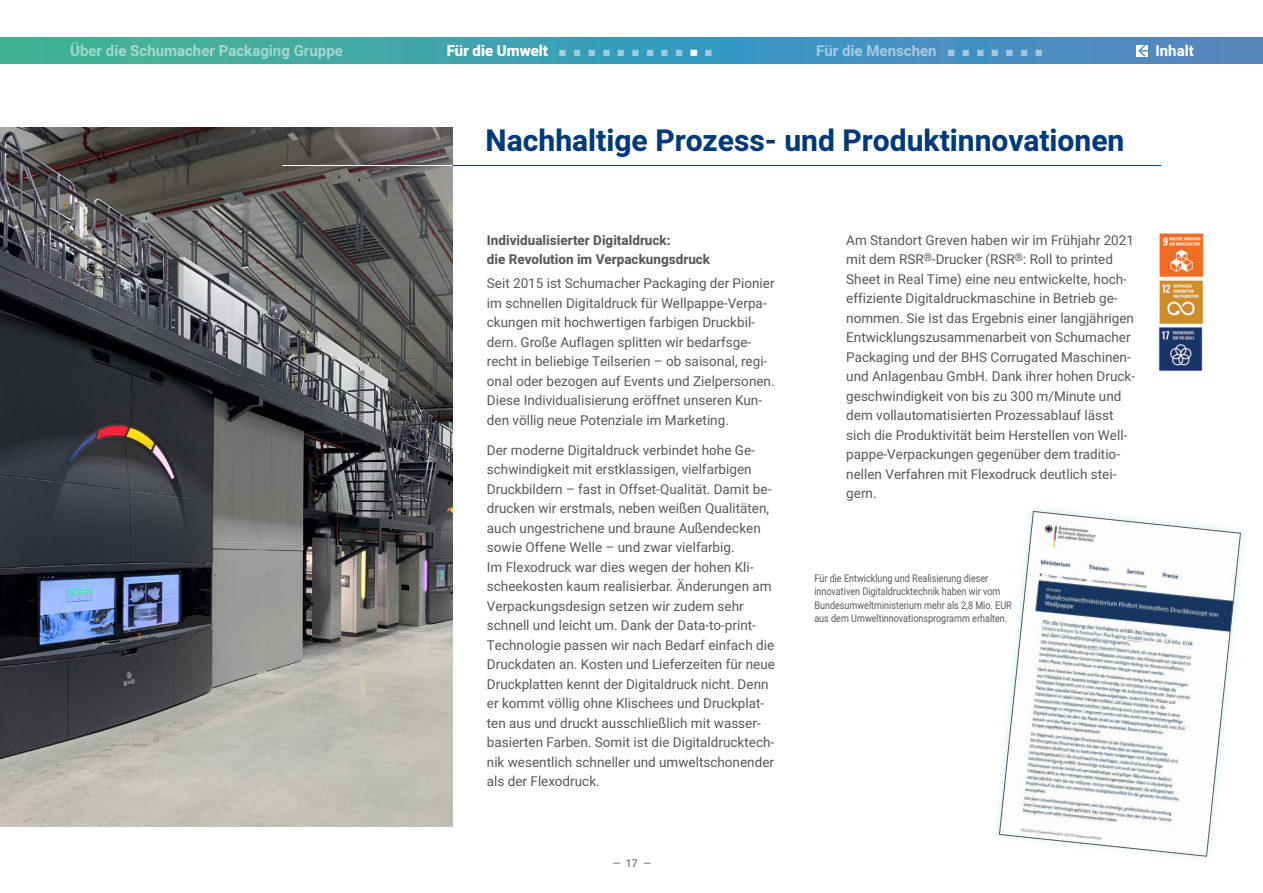
<style>
.page{position:relative;width:1263px;height:893px;background:#fff}
.page>*{position:absolute;margin:0;border:0;box-sizing:border-box;transform-origin:0 0}
.t1{font:700 30px "Heebo";color:#013a7a}
.t2{font:700 15px "Heebo";color:#fff}
.t3{font:13.5px/19.5px "Heebo";color:#57585a}
.t4{font:700 13.5px "Heebo";color:#57585a}
.t5{font:10.5px/13.5px "Heebo";color:#57585a;scale:.86 1}
.t6{font:10.5px "Heebo";color:#57585a}
</style>
<div class="page">
<img style="left:0;top:128px;width:453px;height:699px">
<svg style="left:999px;top:511px;width:242px;height:345px"></svg>
<hr style="left:453px;top:165px;width:708px;height:1px;background:#013a7a">
<img style="left:1159px;top:233px;width:45px;height:44px">
<img style="left:1159px;top:280px;width:45px;height:44px">
<img style="left:1158px;top:327px;width:45px;height:45px">
<hr style="left:282px;top:165px;width:171px;height:1px;background:#fff">
<svg style="left:0;top:37px;width:1263px;height:27px;background:#429cb2"></svg>
<svg style="left:1137px;top:43px;width:11px;height:15px"></svg>
<p class="t2" style="left:70px;top:40px;width:274px">Über die Schumacher Packaging Gruppe</p>
<p class="t2" style="left:447px;top:41px;width:267px">Für die Umwelt ■ ■ ■ ■ ■ ■ ■ ■ ■ ■ ■</p>
<p class="t2" style="left:816px;top:41px;width:227px">Für die Menschen ■ ■ ■ ■ ■ ■ ■</p>
<p class="t2" style="left:1155px;top:41px;width:40px">Inhalt</p>
<p class="t1" style="left:486px;top:119px;width:640px">Nachhaltige Prozess- und Produktinnovationen</p>
<p class="t4" style="left:487px;top:231px;width:185px">Individualisierter Digitaldruck:</p>
<p class="t4" style="left:487px;top:250px;width:225px">die Revolution im Verpackungsdruck</p>
<p class="t3" style="left:487px;top:274px;width:289px">Seit 2015 ist Schumacher Packaging der Pionier im schnellen Digitaldruck für Wellpappe-Verpa-</p>
<p class="t3" style="left:487px;top:313px;width:270px">ckungen mit hochwertigen farbigen Druckbil-</p>
<p class="t3" style="left:487px;top:332px;width:282px">dern. Große Auflagen splitten wir bedarfsge&shy;recht in beliebige Teilserien – ob saisonal, regi-</p>
<p class="t3" style="left:487px;top:371px;width:289px">onal oder bezogen auf Events und Zielpersonen.<br>Diese Individualisierung eröffnet unseren Kun&shy;den völlig neue Potenziale im Marketing.</p>
<p class="t3" style="left:487px;top:440px;width:270px">Der moderne Digitaldruck verbindet hohe Ge-</p>
<p class="t3" style="left:487px;top:460px;width:286px">schwindigkeit mit erstklassigen, vielfarbigen Druckbildern – fast in Offset-Qualität. Damit be&shy;drucken wir erstmals, neben weißen Qualitäten, auch ungestrichene und braune Außendecken</p>
<p class="t3" style="left:487px;top:538px;width:249px">sowie Offene Welle – und zwar vielfarbig.</p>
<p class="t3" style="left:487px;top:557px;width:286px">Im Flexodruck war dies wegen der hohen Kli&shy;scheekosten kaum realisierbar. Änderungen am</p>
<p class="t3" style="left:487px;top:596px;width:258px">Verpackungsdesign setzen wir zudem sehr</p>
<p class="t3" style="left:487px;top:616px;width:271px">schnell und leicht um. Dank der Data-to-print-</p>
<p class="t3" style="left:487px;top:635px;width:289px">Technologie passen wir nach Bedarf einfach die</p>
<p class="t3" style="left:487px;top:655px;width:290px">Druckdaten an. Kosten und Lieferzeiten für neue Druckplatten kennt der Digitaldruck nicht. Denn er kommt völlig ohne Klischees und Druckplat&shy;ten aus und druckt ausschließlich mit wasser-</p>
<p class="t3" style="left:487px;top:733px;width:289px;text-align:justify">basierten Farben. Somit ist die Digitaldrucktech&shy;nik wesentlich schneller und umweltschonender als der Flexodruck.</p>
<p class="t6" style="left:613px;top:856px;width:40px">— 17 —</p>
<p class="t3" style="left:846px;top:230px;width:289px">Am Standort Greven haben wir im Frühjahr 2021 mit dem RSR<sup>®</sup>-Drucker (RSR<sup>®</sup>: Roll to printed</p>
<p class="t3" style="left:846px;top:269px;width:282px">Sheet in Real Time) eine neu entwickelte, hoch-</p>
<p class="t3" style="left:846px;top:289px;width:273px">effiziente Digitaldruckmaschine in Betrieb ge-</p>
<p class="t3" style="left:846px;top:308px;width:289px">nommen. Sie ist das Ergebnis einer langjährigen</p>
<p class="t3" style="left:846px;top:328px;width:286px">Entwicklungszusammenarbeit von Schumacher</p>
<p class="t3" style="left:846px;top:347px;width:286px">Packaging und der BHS Corrugated Maschinen-</p>
<p class="t3" style="left:846px;top:367px;width:290px">und Anlagenbau GmbH. Dank ihrer hohen Druck&shy;geschwindigkeit von bis zu 300 m/Minute und</p>
<p class="t3" style="left:846px;top:406px;width:269px">dem vollautomatisierten Prozessablauf lässt</p>
<p class="t3" style="left:846px;top:425px;width:283px">sich die Produktivität beim Herstellen von Well-</p>
<p class="t3" style="left:846px;top:445px;width:275px">pappe-Verpackungen gegenüber dem traditio-</p>
<p class="t3" style="left:846px;top:464px;width:272px">nellen Verfahren mit Flexodruck deutlich stei&shy;gern.</p>
<p class="t5" style="left:814px;top:571px;width:204px">Für die Entwicklung und Realisierung dieser</p>
<p class="t5" style="left:814px;top:585px;width:231px">innovativen Digitaldrucktechnik haben wir vom<br>Bundesumweltministerium mehr als 2,8 Mio. EUR aus dem Umweltinnovationsprogramm erhalten.</p>
</div>
